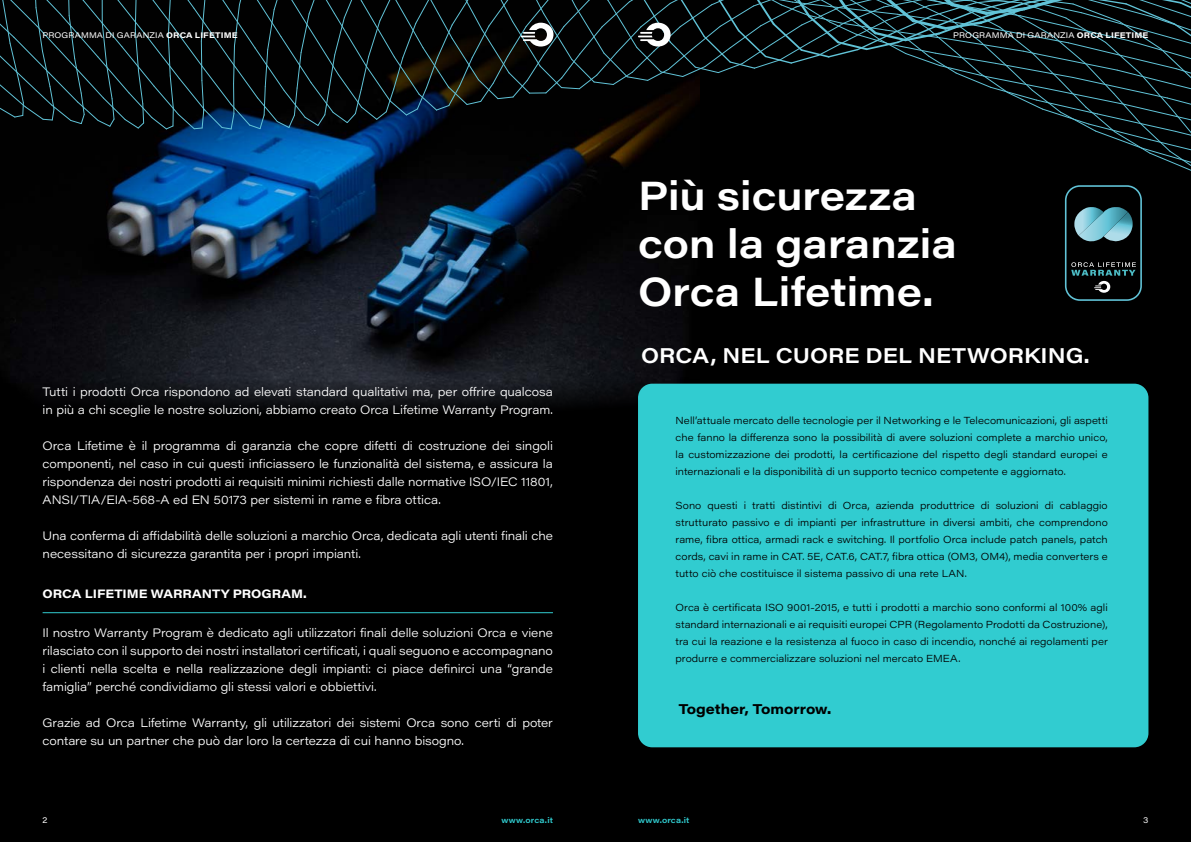
<style>
.page{position:relative;width:1191px;height:842px;background:#000}
.page>*{position:absolute;margin:0;border:0;box-sizing:border-box;transform-origin:0 0}
.t1{font:600 40px/48px "Acumin Pro Wide";color:#fff}
.t2{font:600 21px "Acumin Pro Wide";letter-spacing:.005em;color:#fff}
.t3{font:700 14px "Acumin Pro Wide";letter-spacing:-.005em;color:#000}
.t4{font:300 12px/18px "Acumin Pro Wide";letter-spacing:-.005em;color:#fff}
.t5{font:700 12px "Acumin Pro Wide";color:#fff}
.t6{font:300 10px/17px "Acumin Pro Wide";color:#000;text-align:justify}
.t7{font:8px "Acumin Pro Wide";letter-spacing:.02em;color:#fff}
.t8{font:600 8px "Acumin Pro Wide";letter-spacing:.015em;color:#31ccd0}
.s1{font-weight:700}
</style>
<div class="page">
<img style="left:9px;top:176px;width:690px;height:233px">
<svg style="left:0;top:0;width:1191px;height:176px"></svg>
<hr style="left:43px;top:612px;width:510px;height:1px;background:#31ccd0">
<div style="left:638px;top:384px;width:510px;height:363px;background:#31ccd0;border-radius:14px"></div>
<div style="left:1065px;top:185px;width:76px;height:116px;border:2px solid #61c3d7;border-radius:14px"></div>
<svg style="left:1074px;top:207px;width:58px;height:35px"></svg>
<svg style="left:1071px;top:262px;width:64px;height:31px"></svg>
<p class="t7" style="left:43px;top:29px;width:197px">PROGRAMMA DI GARANZIA <span class="s1">ORCA LIFETIME</span></p>
<p class="t7" style="left:953px;top:29px;width:197px">PROGRAMMA DI GARANZIA <span class="s1">ORCA LIFETIME</span></p>
<h1 class="t1" style="left:638px;top:169px;width:320px">Più sicurezza con la garanzia<br>Orca Lifetime.</h1>
<p class="t4" style="left:43px;top:382px;width:512px">Tutti i prodotti Orca rispondono ad elevati standard qualitativi ma, per offrire qualcosa in più a chi sceglie le nostre soluzioni, abbiamo creato Orca Lifetime Warranty Program.</p>
<p class="t4" style="left:43px;top:436px;width:512px;text-align:justify">Orca Lifetime è il programma di garanzia che copre difetti di costruzione dei singoli componenti, nel caso in cui questi inficiassero le funzionalità del sistema, e assicura la rispondenza dei nostri prodotti ai requisiti minimi richiesti dalle normative ISO/IEC 11801, ANSI/TIA/EIA-568-A ed EN 50173 per sistemi in rame e fibra ottica.</p>
<p class="t4" style="left:43px;top:526px;width:512px">Una conferma di affidabilità delle soluzioni a marchio Orca, dedicata agli utenti finali che necessitano di sicurezza garantita per i propri impianti.</p>
<p class="t5" style="left:43px;top:585px;width:266px">ORCA LIFETIME WARRANTY PROGRAM.</p>
<p class="t4" style="left:43px;top:623px;width:512px;text-align:justify">Il nostro Warranty Program è dedicato agli utilizzatori finali delle soluzioni Orca e viene rilasciato con il supporto dei nostri installatori certificati, i quali seguono e accompagnano i clienti nella scelta e nella realizzazione degli impianti: ci piace definirci una “grande famiglia” perché condividiamo gli stessi valori e obbiettivi.</p>
<p class="t4" style="left:43px;top:713px;width:512px">Grazie ad Orca Lifetime Warranty, gli utilizzatori dei sistemi Orca sono certi di poter contare su un partner che può dar loro la certezza di cui hanno bisogno.</p>
<h2 class="t2" style="left:641px;top:340px;width:450px">ORCA, NEL CUORE DEL NETWORKING.</h2>
<p class="t6" style="left:675px;top:412px;width:434px">Nell’attuale mercato delle tecnologie per il Networking e le Telecomunicazioni, gli aspetti che fanno la differenza sono la possibilità di avere soluzioni complete a marchio unico, la customizzazione dei prodotti, la certificazione del rispetto degli standard europei e internazionali e la disponibilità di un supporto tecnico competente e aggiornato.</p>
<p class="t6" style="left:675px;top:497px;width:434px">Sono questi i tratti distintivi di Orca, azienda produttrice di soluzioni di cablaggio strutturato passivo e di impianti per infrastrutture in diversi ambiti, che comprendono rame, fibra ottica, armadi rack e switching. Il portfolio Orca include patch panels, patch cords, cavi in rame in CAT. 5E, CAT.6, CAT.7, fibra ottica (OM3, OM4), media converters e tutto ciò che costituisce il sistema passivo di una rete LAN.</p>
<p class="t6" style="left:675px;top:599px;width:434px">Orca è certificata ISO 9001-2015, e tutti i prodotti a marchio sono conformi al 100% agli standard internazionali e ai requisiti europei CPR (Regolamento Prodotti da Costruzione), tra cui la reazione e la resistenza al fuoco in caso di incendio, nonché ai regolamenti per produrre e commercializzare soluzioni nel mercato EMEA.</p>
<p class="t3" style="left:678px;top:699px;width:154px">Together, Tomorrow.</p>
<p class="t7" style="left:43px;top:814px;width:6px">2</p>
<p class="t8" style="left:501px;top:814px;width:53px">www.orca.it</p>
<p class="t8" style="left:638px;top:814px;width:53px">www.orca.it</p>
<p class="t7" style="left:1143px;top:814px;width:7px">3</p>
</div>
